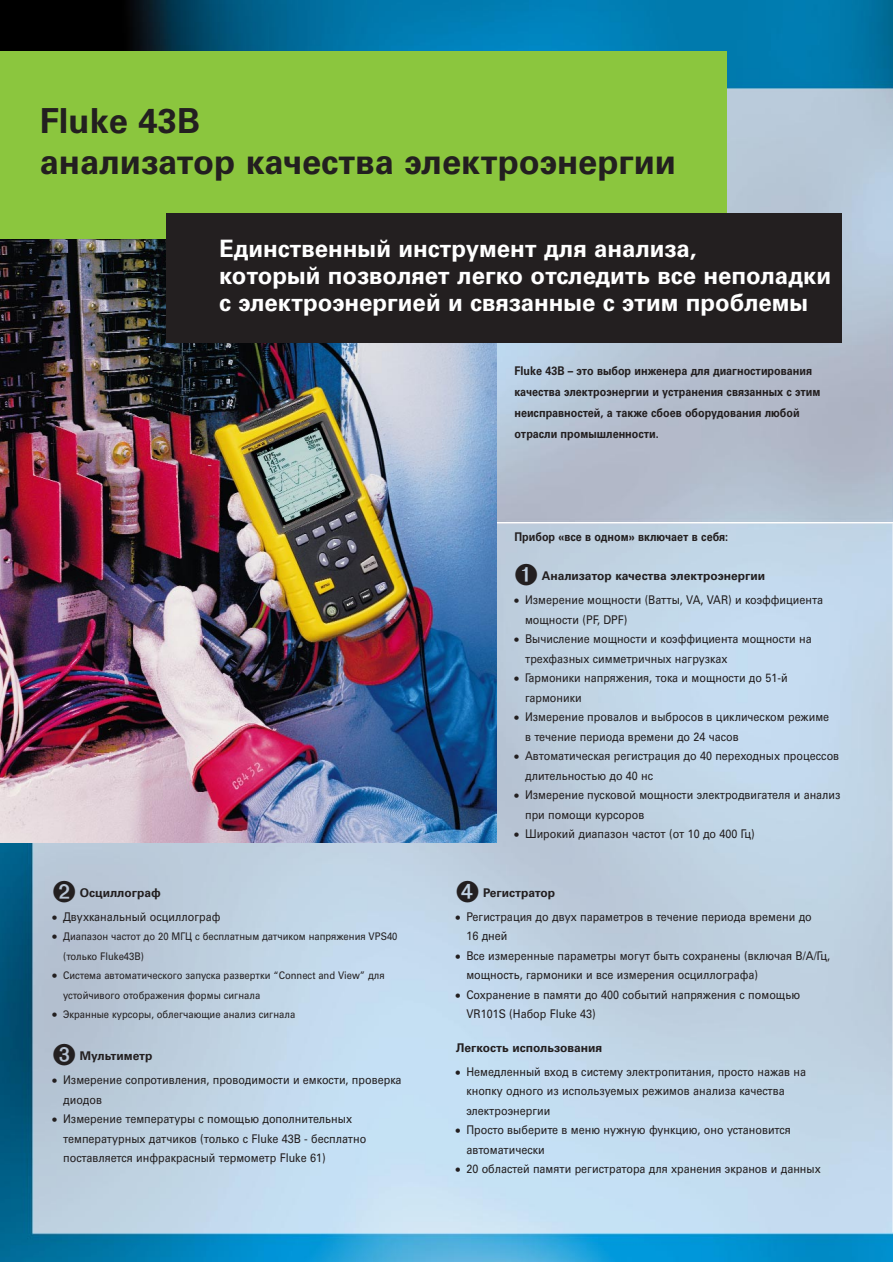
<style>
.page{position:relative;width:893px;height:1262px;background:#fff}
.page>*{position:absolute;margin:0;border:0;box-sizing:border-box;transform-origin:0 0}
.t1{font:700 34.5px/41.4px "Univers Cyr";color:#231f20}
.t2{font:700 24px/27px "Univers Cyr";color:#fff}
.t3{font:12px/19.5px "Univers Cyr";color:#231f20}
.t4{font:700 12px/21px "Univers Cyr";color:#231f20;scale:.9 1}
.t5{font:700 12px "Univers Cyr";color:#231f20}
.t6{font:10.5px/19.5px "Univers Cyr";color:#231f20;scale:.9 1}
.s1{font-size:12px}
</style>
<div class="page">
<img style="left:0;top:0;width:892px;height:1261px">
<hr style="left:458px;top:522px;width:434px;height:1px;background:#fff">
<img style="left:0;top:238px;width:496px;height:604px">
<div style="left:0;top:51px;width:726px;height:187px;background:#8bc63e"></div>
<div style="left:166px;top:213px;width:676px;height:130px;background:#231f20"></div>
<svg style="left:515px;top:564px;width:22px;height:21px"></svg>
<svg style="left:54px;top:880px;width:21px;height:22px"></svg>
<svg style="left:54px;top:1043px;width:21px;height:22px"></svg>
<svg style="left:457px;top:880px;width:21px;height:22px"></svg>
<h1 class="t1" style="left:40px;top:103px;width:637px">Fluke 43B<br>анализатор качества электроэнергии</h1>
<h2 class="t2" style="left:219px;top:238px;width:613px">Единственный инструмент для анализа,<br>который позволяет легко отследить все неполадки с электроэнергией и связанные с этим проблемы</h2>
<p class="t4" style="left:514px;top:361px;width:341px">Fluke 43B – это выбор инженера для диагностирования качества электроэнергии и устранения связанных с этим неисправностей, а также сбоев оборудования любой отрасли промышленности.</p>
<p class="t4" style="left:514px;top:527px;width:239px">Прибор «все в одном» включает в себя:</p>
<p class="t5" style="left:80px;top:888px;width:82px">Осциллограф</p>
<p class="t3" style="left:53px;top:908px;width:169px">• Двухканальный осциллограф</p>
<p class="t6" style="left:63px;top:927px;width:373px;text-indent:-11px"><span class="s1">•</span> Диапазон частот до 20 МГЦ с бесплатным датчиком напряжения VPS40 (только Fluke43B)</p>
<p class="t6" style="left:63px;top:966px;width:359px;text-indent:-11px"><span class="s1">•</span> Система автоматического запуска развертки “Connect and View” для устойчивого отображения формы сигнала</p>
<p class="t6" style="left:53px;top:1005px;width:271px"><span class="s1">•</span> Экранные курсоры, облегчающие анализ сигнала</p>
<p class="t5" style="left:80px;top:1051px;width:74px">Мультиметр</p>
<p class="t3" style="left:63px;top:1071px;width:340px;text-indent:-11px">• Измерение сопротивления, проводимости и емкости, проверка диодов</p>
<p class="t3" style="left:63px;top:1110px;width:305px;text-indent:-11px">• Измерение температуры с помощью дополнительных температурных датчиков (только с Fluke 43B - бесплатно поставляется инфракрасный термометр Fluke 61)</p>
<p class="t5" style="left:541px;top:572px;width:225px">Анализатор качества электроэнергии</p>
<p class="t3" style="left:525px;top:591px;width:299px;text-indent:-11px">• Измерение мощности (Ватты, VA, VAR) и коэффициента мощности (PF, DPF)</p>
<p class="t3" style="left:525px;top:630px;width:288px;text-indent:-11px">• Вычисление мощности и коэффициента мощности на трехфазных симметричных нагрузках</p>
<p class="t3" style="left:525px;top:669px;width:264px;text-indent:-11px">• Гармоники напряжения, тока и мощности до 51-й гармоники</p>
<p class="t3" style="left:525px;top:708px;width:306px;text-indent:-11px">• Измерение провалов и выбросов в циклическом режиме в течение периода времени до 24 часов</p>
<p class="t3" style="left:525px;top:747px;width:316px;text-indent:-11px">• Автоматическая регистрация до 40 переходных процессов длительностью до 40 нс</p>
<p class="t3" style="left:525px;top:786px;width:317px;text-indent:-11px">• Измерение пусковой мощности электродвигателя и анализ при помощи курсоров</p>
<p class="t3" style="left:514px;top:825px;width:242px">• Широкий диапазон частот (от 10 до 400 Гц)</p>
<p class="t5" style="left:483px;top:888px;width:74px">Регистратор</p>
<p class="t3" style="left:466px;top:908px;width:347px;text-indent:-11px">• Регистрация до двух параметров в течение периода времени до<br>16 дней</p>
<p class="t3" style="left:466px;top:947px;width:365px;text-indent:-11px">• Все измеренные параметры могут быть сохранены (включая В/А/Гц, мощность, гармоники и все измерения осциллографа)</p>
<p class="t3" style="left:466px;top:986px;width:335px;text-indent:-11px">• Сохранение в памяти до 400 событий напряжения с помощью<br>VR101S (Набор Fluke 43)</p>
<p class="t5" style="left:455px;top:1043px;width:148px">Легкость использования</p>
<p class="t3" style="left:466px;top:1062px;width:341px;text-indent:-11px">• Немедленный вход в систему электропитания, просто нажав на кнопку одного из используемых режимов анализа качества электроэнергии</p>
<p class="t3" style="left:466px;top:1121px;width:326px;text-indent:-11px">• Просто выберите в меню нужную функцию, оно установится автоматически</p>
<p class="t3" style="left:455px;top:1160px;width:366px">• 20 областей памяти регистратора для хранения экранов и данных</p>
</div>
